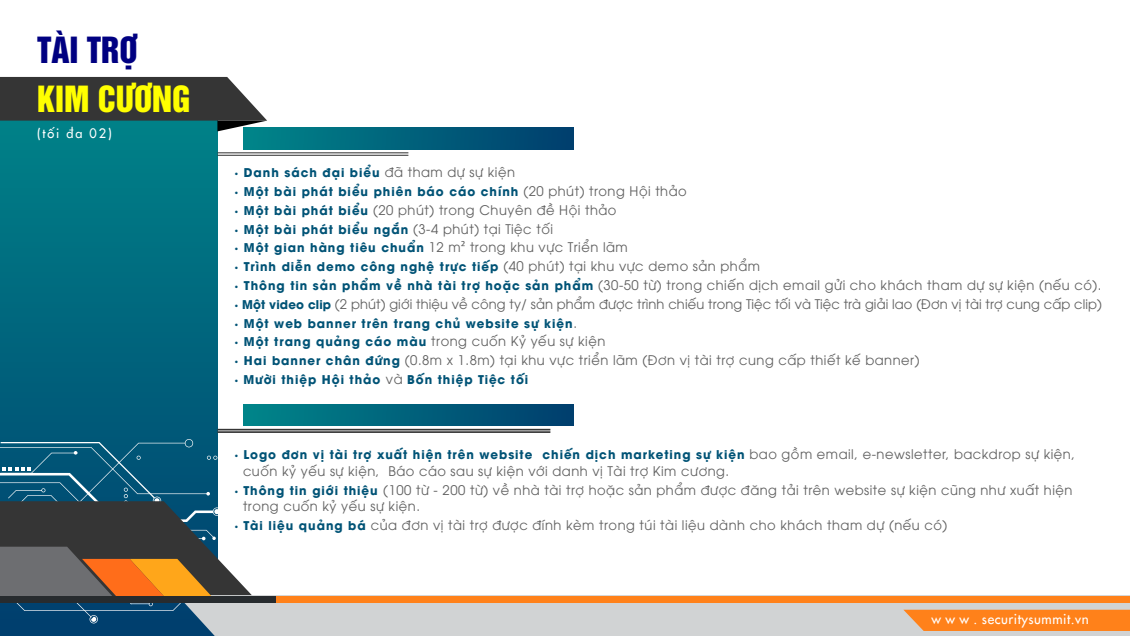
<style>
.page{position:relative;width:1130px;height:636px;background:#fff}
.page>*{position:absolute;margin:0;border:0;box-sizing:border-box;transform-origin:0 0}
.t1{font:32.8px "UTM Helvet Ins";color:#ff0}
.t2{font:32.8px "UTM Helvet Ins";color:#000081}
.t3{font:13.6px "VNF Futura";letter-spacing:.04em;color:#fff}
.t4{font:13.2px/16.8px "UTM Avo";letter-spacing:.04em;color:#606060}
.t5{font:13.2px "UTM Avo";letter-spacing:.01em;color:#606060}
.t6{font:12.8px "VNF Futura";letter-spacing:.15em;color:#fff}
.t7{font:700 12px "UTM Avo";letter-spacing:.08em;color:#005376}
.s1{font-family:"Myriad Pro";font-weight:400}
.s2{font-weight:400;font-size:13.2px;color:#606060}
.s3{font-family:"Myriad Pro";font-size:12px;color:#005376}
.s4{font-weight:700;font-size:12px;color:#005376}
.s5{font-family:"Myriad Pro"}
</style>
<div class="page">
<svg style="left:0;top:131px;width:217px;height:504px;background:#00697e"></svg>
<svg style="left:185px;top:439px;width:8px;height:8px"></svg>
<svg style="left:0;top:77px;width:267px;height:54px;background:#394d4e"></svg>
<div style="left:177px;top:595px;width:952px;height:40px;background:#d1d3d4"></div>
<svg style="left:0;top:442px;width:257px;height:179px;background:#596d73"></svg>
<div style="left:0;top:596px;width:1129px;height:6px;background:#272b2e"></div>
<div style="left:277px;top:596px;width:852px;height:6px;background:#ff811a"></div>
<svg style="left:903px;top:609px;width:226px;height:21px;background:#fb8728"></svg>
<hr style="left:217px;top:154px;width:191px;height:2px;background:#353535">
<hr style="left:217px;top:152px;width:191px;height:1px;background:#353535">
<hr style="left:217px;top:431px;width:333px;height:1px;background:#353535">
<hr style="left:217px;top:428px;width:333px;height:2px;background:#353535">
<div style="left:243px;top:404px;width:330px;height:22px;background:linear-gradient(to right,#00868a,#003e6e)"></div>
<div style="left:243px;top:128px;width:330px;height:21px;background:linear-gradient(to right,#00868a,#003e6e)"></div>
<h1 class="t2" style="left:37px;top:24px;width:102px">TÀI TRỢ</h1>
<h1 class="t1" style="left:37px;top:72px;width:155px">KIM CƯƠNG</h1>
<p class="t6" style="left:37px;top:123px;width:76px">(tối đa 02)</p>
<p class="t7" style="left:235px;top:162px;width:281px"><span class="s1">•</span> Danh sách đại biểu <span class="s2">đã tham dự sự kiện</span></p>
<p class="t7" style="left:235px;top:181px;width:453px"><span class="s1">•</span> Một bài phát biểu phiên báo cáo chính <span class="s2">(20 phút) trong Hội thảo</span></p>
<p class="t4" style="left:235px;top:200px;width:383px"><span class="s3">•</span> <span class="s4">Một bài phát biểu</span> (20 phút) trong Chuyên đề Hội thảo</p>
<p class="t4" style="left:235px;top:219px;width:319px"><span class="s3">•</span> <span class="s4">Một bài phát biểu ngắn</span> (3-4 phút) tại Tiệc tối</p>
<p class="t4" style="left:235px;top:238px;width:394px"><span class="s3">•</span> <span class="s4">Một gian hàng tiêu chuẩn</span> 12 m<span class="s5">²</span> trong khu vực Triển lãm</p>
<p class="t7" style="left:235px;top:256px;width:526px"><span class="s1">•</span> Trình diễn demo công nghệ trực tiếp <span class="s2">(40 phút) tại khu vực demo sản phẩm</span></p>
<p class="t4" style="left:235px;top:275px;width:868px"><span class="s3">•</span> <span class="s4">Thông tin sản phẩm về nhà tài trợ hoặc sản phẩm</span> (30-50 từ) trong chiến dịch email gửi cho khách tham dự sự kiện (nếu có).</p>
<p class="t5" style="left:235px;top:293px;width:868px"><span class="s3">•</span> <span class="s4">Một video clip</span> (2 phút) giới thiệu về công ty/ sản phẩm được trình chiếu trong Tiệc tối và Tiệc trà giải lao (Đơn vị tài trợ cung cấp clip)</p>
<p class="t7" style="left:235px;top:313px;width:344px"><span class="s1">•</span> Một web banner trên trang chủ website sự kiện<span class="s2">.</span></p>
<p class="t4" style="left:235px;top:332px;width:372px"><span class="s3">•</span> <span class="s4">Một trang quảng cáo màu</span> trong cuốn Kỷ yếu sự kiện</p>
<p class="t4" style="left:235px;top:350px;width:686px"><span class="s3">•</span> <span class="s4">Hai banner chân đứng</span> (0.8m x 1.8m) tại khu vực triển lãm (Đơn vị tài trợ cung cấp thiết kế banner)</p>
<p class="t7" style="left:235px;top:369px;width:295px"><span class="s1">•</span> Mười thiệp Hội thảo <span class="s2">và</span> Bốn thiệp Tiệc tối</p>
<p class="t7" style="left:235px;top:444px;width:841px"><span class="s1">•</span> Logo đơn vị tài trợ xuất hiện trên website chiến dịch marketing sự kiện <span class="s2">bao gồm email, e-newsletter, backdrop sự kiện,</span></p>
<p class="t4" style="left:243px;top:461px;width:487px">cuốn kỷ yếu sự kiện, Báo cáo sau sự kiện với danh vị Tài trợ Kim cương.</p>
<p class="t4" style="left:243px;top:480px;width:831px;text-indent:-8px"><span class="s3">•</span> <span class="s4">Thông tin giới thiệu</span> (100 từ - 200 từ) về nhà tài trợ hoặc sản phẩm được đăng tải trên website sự kiện cũng như xuất hiện trong cuốn kỷ yếu sự kiện.</p>
<p class="t4" style="left:235px;top:515px;width:713px"><span class="s3">•</span> <span class="s4">Tài liệu quảng bá</span> của đơn vị tài trợ được đính kèm trong túi tài liệu dành cho khách tham dự (nếu có)</p>
<p class="t3" style="left:931px;top:608px;width:159px">w w w . securitysummit.vn</p>
</div>
